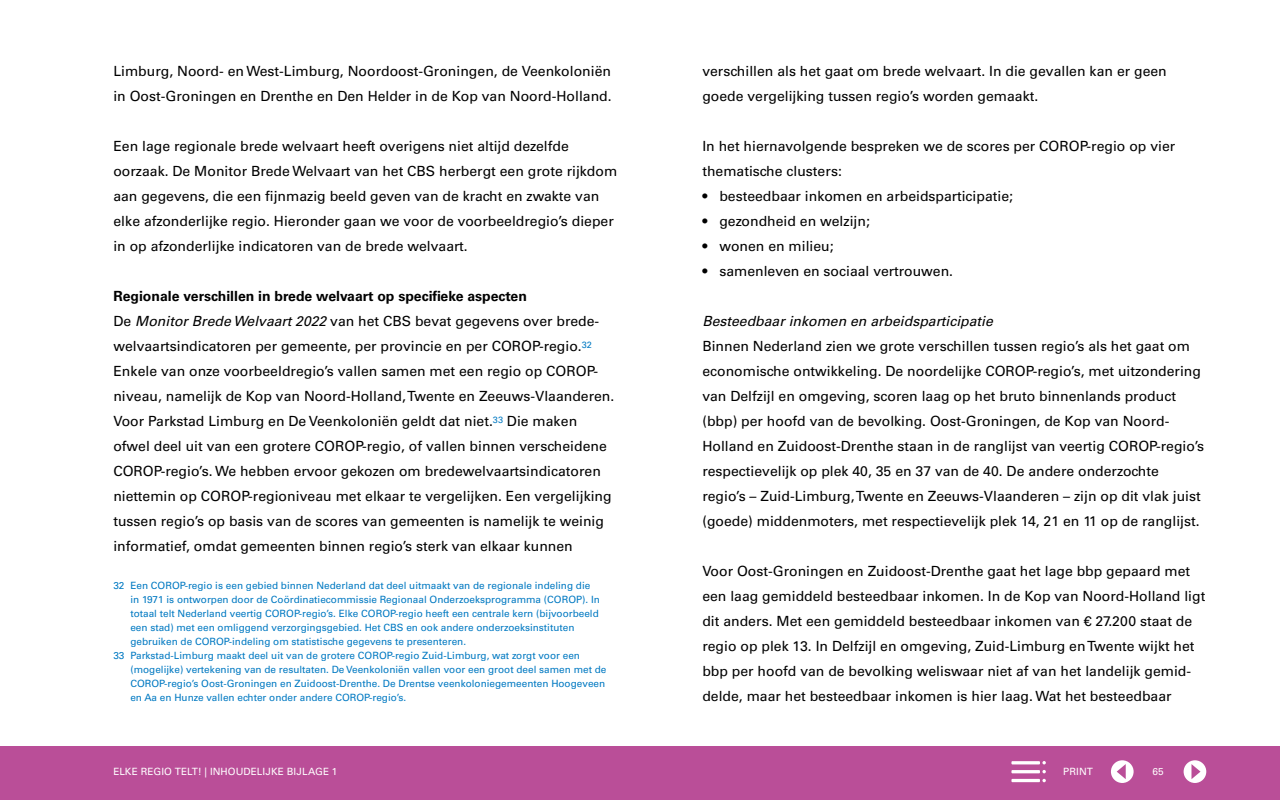
<style>
.page{position:relative;width:1280px;height:800px;background:#fff}
.page>*{position:absolute;margin:0;border:0;box-sizing:border-box;transform-origin:0 0}
.platte_tekst__P{font:14px/25px "Univers LT Std";color:#000}
.plattetekst____P{font:14px "Univers LT Std";color:#000}
.Alinea_kop_vet__H3{font:700 14px "Univers LT Std";color:#000}
.alineakop_cursief_H4{font:italic 14px "Univers LT Std";color:#000}
._05_voetnoot__P{font:10px/14px "Univers LT Std";color:#0079c2}
.t1{font:10px "Univers LT Std";letter-spacing:.005em;color:#fff}
.s1{font-style:italic}
</style>
<div class="page">
<div style="left:0;top:746px;width:1280px;height:54px;background:#ba4e98"></div>
<div style="left:1111px;top:760px;width:23px;height:23px;background:#fff;border-radius:50%"></div>
<svg style="left:1117px;top:764px;width:9px;height:15px"></svg>
<div style="left:1184px;top:760px;width:22px;height:23px;background:#fff;border-radius:50%"></div>
<svg style="left:1191px;top:764px;width:10px;height:15px"></svg>
<svg style="left:1042px;top:779px;width:4px;height:3px"></svg>
<hr style="left:1011px;top:779px;width:29px;height:3px;background:#fff">
<hr style="left:1011px;top:770px;width:29px;height:3px;background:#fff">
<svg style="left:1042px;top:770px;width:4px;height:3px"></svg>
<hr style="left:1011px;top:761px;width:29px;height:3px;background:#fff">
<svg style="left:1042px;top:761px;width:4px;height:3px"></svg>
<p class="platte_tekst__P" style="left:113px;top:59px;width:500px">Limburg, Noord- en West-Limburg, Noordoost-Groningen, de Veenkoloniën in Oost-Groningen en Drenthe en Den Helder in de Kop van Noord-Holland.</p>
<p class="platte_tekst__P" style="left:113px;top:134px;width:505px">Een lage regionale brede welvaart heeft overigens niet altijd dezelfde oorzaak. De Monitor Brede Welvaart van het CBS herbergt een grote rijkdom aan gegevens, die een fijnmazig beeld geven van de kracht en zwakte van elke afzonderlijke regio. Hieronder gaan we voor de voorbeeldregio’s dieper in op afzonderlijke indicatoren van de brede welvaart.</p>
<h3 class="Alinea_kop_vet__H3" style="left:113px;top:288px;width:415px">Regionale verschillen in brede welvaart op specifieke aspecten</h3>
<p class="platte_tekst__P" style="left:113px;top:309px;width:503px">De <span class="s1">Monitor Brede Welvaart 2022</span> van het CBS bevat gegevens over brede&shy;welvaartsindicatoren per gemeente, per provincie en per COROP-regio.<sup>32<br></sup>Enkele van onze voorbeeldregio’s vallen samen met een regio op COROP&shy;niveau, namelijk de Kop van Noord-Holland, Twente en Zeeuws-Vlaanderen.<br>Voor Parkstad Limburg en De Veenkoloniën geldt dat niet.<sup>33</sup> Die maken ofwel deel uit van een grotere COROP-regio, of vallen binnen verscheidene COROP-regio’s. We hebben ervoor gekozen om bredewelvaartsindicatoren niettemin op COROP-regioniveau met elkaar te vergelijken. Een vergelijking tussen regio’s op basis van de scores van gemeenten is namelijk te weinig informatief, omdat gemeenten binnen regio’s sterk van elkaar kunnen</p>
<p class="_05_voetnoot__P" style="left:130px;top:579px;width:471px;text-indent:-17px">32 Een COROP-regio is een gebied binnen Nederland dat deel uitmaakt van de regionale indeling die in 1971 is ontworpen door de Coördinatiecommissie Regionaal Onderzoeksprogramma (COROP). In totaal telt Nederland veertig COROP-regio’s. Elke COROP-regio heeft een centrale kern (bijvoorbeeld een stad) met een omliggend verzorgingsgebied. Het CBS en ook andere onderzoeksinstituten gebruiken de COROP-indeling om statistische gegevens te presenteren.</p>
<p class="_05_voetnoot__P" style="left:130px;top:649px;width:478px;text-indent:-17px">33 Parkstad-Limburg maakt deel uit van de grotere COROP-regio Zuid-Limburg, wat zorgt voor een (mogelijke) vertekening van de resultaten. De Veenkoloniën vallen voor een groot deel samen met de COROP-regio’s Oost-Groningen en Zuidoost-Drenthe. De Drentse veenkoloniegemeenten Hoogeveen en Aa en Hunze vallen echter onder andere COROP-regio’s.</p>
<p class="platte_tekst__P" style="left:702px;top:59px;width:466px">verschillen als het gaat om brede welvaart. In die gevallen kan er geen goede vergelijking tussen regio’s worden gemaakt.</p>
<p class="platte_tekst__P" style="left:702px;top:134px;width:474px">In het hiernavolgende bespreken we de scores per COROP-regio op vier thematische clusters:</p>
<p class="plattetekst____P" style="left:702px;top:188px;width:312px">• besteedbaar inkomen en arbeidsparticipatie;</p>
<p class="plattetekst____P" style="left:702px;top:213px;width:169px">• gezondheid en welzijn;</p>
<p class="plattetekst____P" style="left:702px;top:238px;width:133px">• wonen en milieu;</p>
<p class="plattetekst____P" style="left:702px;top:263px;width:252px">• samenleven en sociaal vertrouwen.</p>
<h4 class="alineakop_cursief_H4" style="left:702px;top:313px;width:292px">Besteedbaar inkomen en arbeidsparticipatie</h4>
<p class="platte_tekst__P" style="left:702px;top:334px;width:503px">Binnen Nederland zien we grote verschillen tussen regio’s als het gaat om economische ontwikkeling. De noordelijke COROP-regio’s, met uitzondering van Delfzijl en omgeving, scoren laag op het bruto binnenlands product (bbp) per hoofd van de bevolking. Oost-Groningen, de Kop van Noord-Holland en Zuidoost-Drenthe staan in de ranglijst van veertig COROP-regio’s respectievelijk op plek 40, 35 en 37 van de 40. De andere onderzochte regio’s – Zuid-Limburg, Twente en Zeeuws-Vlaanderen – zijn op dit vlak juist (goede) middenmoters, met respectievelijk plek 14, 21 en 11 op de ranglijst.</p>
<p class="platte_tekst__P" style="left:702px;top:559px;width:505px">Voor Oost-Groningen en Zuidoost-Drenthe gaat het lage bbp gepaard met een laag gemiddeld besteedbaar inkomen. In de Kop van Noord-Holland ligt dit anders. Met een gemiddeld besteedbaar inkomen van € 27.200 staat de regio op plek 13. In Delfzijl en omgeving, Zuid-Limburg en Twente wijkt het bbp per hoofd van de bevolking weliswaar niet af van het landelijk gemid&shy;delde, maar het besteedbaar inkomen is hier laag. Wat het besteedbaar</p>
<p class="t1" style="left:113px;top:766px;width:226px">ELKE REGIO TELT! | INHOUDELIJKE BIJLAGE 1</p>
<p class="t1" style="left:1063px;top:765px;width:31px">PRINT</p>
<p class="t1" style="left:1153px;top:766px;width:13px">65</p>
</div>
